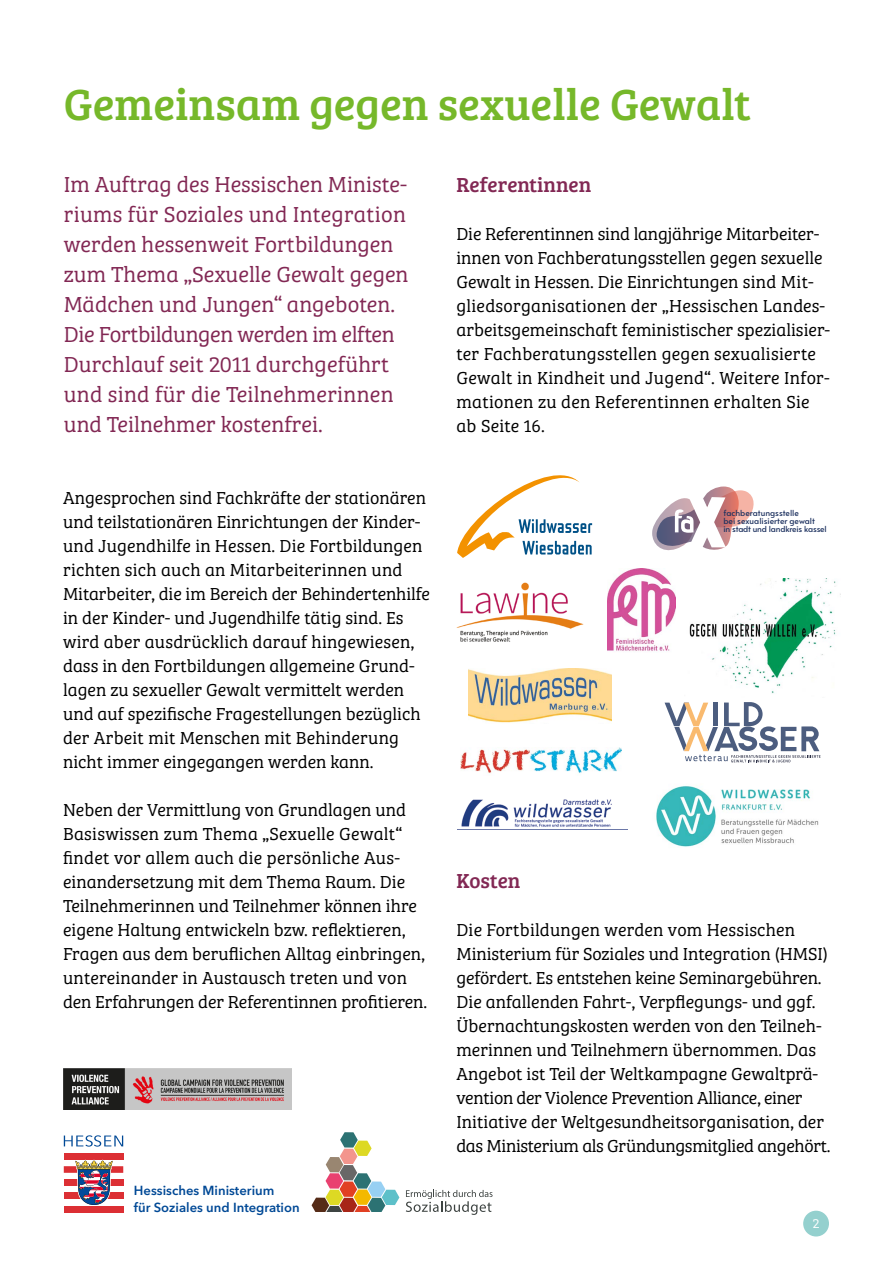
<style>
.page{position:relative;width:893px;height:1263px;background:#fff}
.page>*{position:absolute;margin:0;border:0;box-sizing:border-box;transform-origin:0 0}
.t1{font:45px "Bree Serif";color:#76b82a}
.t2{font:22.5px/30px "Bree Serif Lt";color:#822854}
.t3{font:21px "Bree Serif";color:#822854}
.t4{font:18px/24px "Bree Serif Lt";color:#000}
.t5{font:13.5px "Bree Serif Lt";color:#fff}
.t6{font:600 13.05px/16.8px "Avenir Next LT Pro";color:#004996}
.t7{font:8.25px/8.1px "Alata";color:#1e3260}
</style>
<div class="page">
<div style="left:803px;top:1211px;width:26px;height:25px;background:#94d0ce;border-radius:50%"></div>
<img style="left:64px;top:1068px;width:227px;height:41px">
<svg style="left:406px;top:1190px;width:87px;height:25px"></svg>
<svg style="left:312px;top:1132px;width:87px;height:80px"></svg>
<div style="left:64px;top:1153px;width:59px;height:6px;background:#dc2f34"></div>
<div style="left:64px;top:1166px;width:59px;height:7px;background:#dc2f34"></div>
<div style="left:64px;top:1179px;width:59px;height:7px;background:#dc2f34"></div>
<div style="left:64px;top:1192px;width:59px;height:7px;background:#dc2f34"></div>
<div style="left:64px;top:1206px;width:59px;height:6px;background:#dc2f34"></div>
<svg style="left:74px;top:1160px;width:40px;height:45px"></svg>
<svg style="left:64px;top:1135px;width:59px;height:11px"></svg>
<img style="left:457px;top:799px;width:171px;height:31px">
<img style="left:689px;top:578px;width:152px;height:116px">
<svg style="left:457px;top:475px;width:135px;height:83px"></svg>
<img style="left:457px;top:582px;width:127px;height:60px">
<img style="left:469px;top:668px;width:142px;height:55px">
<img style="left:460px;top:747px;width:162px;height:26px">
<svg style="left:652px;top:486px;width:102px;height:64px"></svg>
<img style="left:656px;top:786px;width:163px;height:61px">
<svg style="left:665px;top:702px;width:155px;height:60px"></svg>
<img style="left:608px;top:568px;width:67px;height:83px">
<h1 class="t1" style="left:64px;top:72px;width:689px">Gemeinsam gegen sexuelle Gewalt</h1>
<p class="t2" style="left:64px;top:168px;width:346px">Im Auftrag des Hessischen Ministe&shy;riums für Soziales und Integration werden hessenweit Fortbildungen zum Thema „Sexuelle Gewalt gegen Mädchen und Jungen“ angeboten.<br>Die Fortbildungen werden im elften Durchlauf seit 2011 durchgeführt und sind für die Teilnehmerinnen und Teilnehmer kostenfrei.</p>
<p class="t4" style="left:63px;top:485px;width:368px">Angesprochen sind Fachkräfte der stationären und teilstationären Einrichtungen der Kinder&shy;und Jugendhilfe in Hessen. Die Fortbildungen richten sich auch an Mitarbeiterinnen und Mitarbeiter, die im Bereich der Behindertenhilfe in der Kinder- und Jugendhilfe tätig sind. Es wird aber ausdrücklich darauf hingewiesen, dass in den Fortbildungen allgemeine Grund&shy;lagen zu sexueller Gewalt vermittelt werden und auf spezifische Fragestellungen bezüglich der Arbeit mit Menschen mit Behinderung nicht immer eingegangen werden kann.</p>
<p class="t4" style="left:63px;top:797px;width:366px">Neben der Vermittlung von Grundlagen und Basiswissen zum Thema „Sexuelle Gewalt“ findet vor allem auch die persönliche Aus&shy;einandersetzung mit dem Thema Raum. Die Teilnehmerinnen und Teilnehmer können ihre eigene Haltung entwickeln bzw. reflektieren, Fragen aus dem beruflichen Alltag einbringen, untereinander in Austausch treten und von den Erfahrungen der Referentinnen profitieren.</p>
<p class="t6" style="left:138px;top:1180px;width:167px">Hessisches Ministerium<br>für Soziales und Integration</p>
<p class="t6" style="left:134px;top:1182px;width:167px">Hessisches Ministerium<br>für Soziales und Integration</p>
<p class="t3" style="left:456px;top:169px;width:136px">Referentinnen</p>
<p class="t4" style="left:456px;top:221px;width:374px">Die Referentinnen sind langjährige Mitarbeiter&shy;innen von Fachberatungsstellen gegen sexuelle Gewalt in Hessen. Die Einrichtungen sind Mit--- gliedsorganisationen der „Hessischen Landes&shy;arbeitsgemeinschaft feministischer spezialisier&shy;ter Fachberatungsstellen gegen sexualisierte Gewalt in Kindheit und Jugend“. Weitere Infor&shy;mationen zu den Referentinnen erhalten Sie ab Seite 16.</p>
<p class="t7" style="left:723px;top:508px;width:105px">fachberatungsstelle<br>bei sexualisierter gewalt<br>in stadt und landkreis kassel</p>
<p class="t3" style="left:456px;top:865px;width:66px">Kosten</p>
<p class="t4" style="left:456px;top:917px;width:376px">Die Fortbildungen werden vom Hessischen Ministerium für Soziales und Integration (HMSI) gefördert. Es entstehen keine Seminargebühren.<br>Die anfallenden Fahrt-, Verpflegungs- und ggf.<br>Übernachtungskosten werden von den Teilneh&shy;merinnen und Teilnehmern übernommen. Das Angebot ist Teil der Weltkampagne Gewaltprä&shy;vention der Violence Prevention Alliance, einer Initiative der Weltgesundheitsorganisation, der das Ministerium als Gründungsmitglied angehört.</p>
<p class="t5" style="left:813px;top:1213px;width:8px">2</p>
</div>
